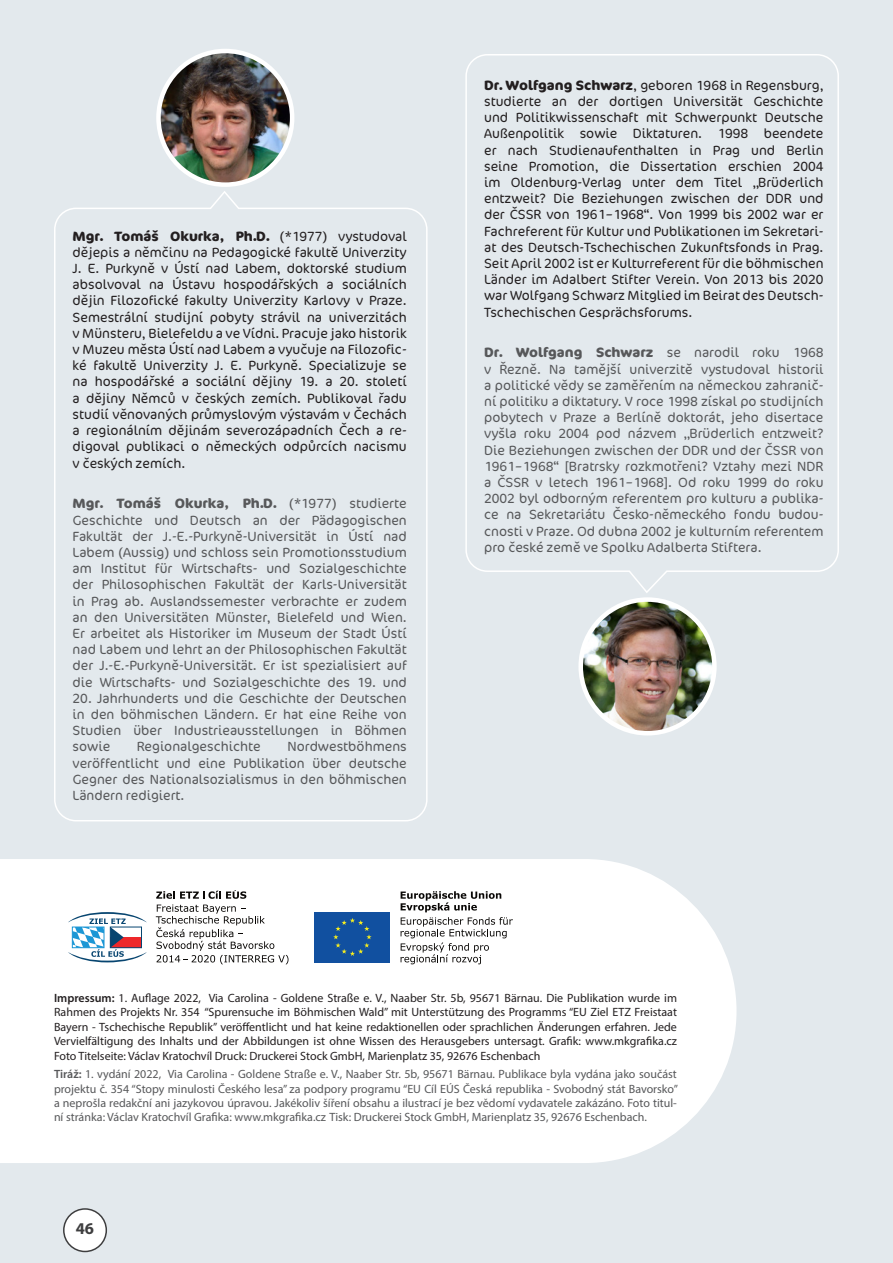
<style>
.page{position:relative;width:893px;height:1263px;background:#e3e9ed}
.page>*{position:absolute;margin:0;border:0;box-sizing:border-box;transform-origin:0 0}
.t1{font:700 16.5px "Myriad Pro";color:#3e3e3f}
.t2{font:300 13.5px/16.2px "Cocon Pro";color:#57585a;text-align:justify}
.t3{font:300 13.5px/16.2px "Cocon Pro";color:#231f20;text-align:justify}
.t4{font:12px/14.4px "Myriad Pro";color:#231f20;text-align:justify}
.t5{font:12px/14.4px "Myriad Pro";color:#57585a;text-align:justify}
.s1{font-weight:700}
.s2{font-weight:600}
</style>
<div class="page">
<div style="left:0;top:859px;width:736px;height:304px;background:#fff"></div>
<svg style="left:54px;top:191px;width:374px;height:631px"></svg>
<svg style="left:465px;top:54px;width:374px;height:539px"></svg>
<img style="left:161px;top:51px;width:131px;height:134px">
<div style="left:156px;top:49px;width:138px;height:138px;border:4px solid #fff;border-radius:50%"></div>
<img style="left:583px;top:602px;width:129px;height:131px">
<div style="left:578px;top:597px;width:139px;height:138px;border:4px solid #fff;border-radius:50%"></div>
<svg style="left:68px;top:912px;width:79px;height:50px;background:#bec9d6"></svg>
<svg style="left:156px;top:891px;width:132px;height:73px;background:#dadada"></svg>
<div style="left:314px;top:912px;width:76px;height:50px;background:#1150a0"></div>
<svg style="left:333px;top:918px;width:39px;height:38px"></svg>
<svg style="left:401px;top:891px;width:112px;height:73px;background:#d5d5d4"></svg>
<div style="left:64px;top:1209px;width:42px;height:42px;background:#fff;border-radius:50%"></div>
<div style="left:63px;top:1208px;width:44px;height:44px;border:2px solid #3e3e3f;border-radius:50%"></div>
<p class="t3" style="left:73px;top:228px;width:336px"><span class="s1">Mgr. Tomáš Okurka, Ph.D.</span> (*1977) vystudoval dějepis a němčinu na Pedagogické fakultě Univerzity J. E. Purkyně v Ústí nad Labem, doktorské studium absolvoval na Ústavu hospodářských a sociálních dějin Filozofické fakulty Univerzity Karlovy v Praze.<br>Semestrální studijní pobyty strávil na univerzitách v Münsteru, Bielefeldu a ve Vídni. Pracuje jako historik v Muzeu města Ústí nad Labem a vyučuje na Filozofic&shy;ké fakultě Univerzity J. E. Purkyně. Specializuje se na hospodářské a sociální dějiny 19. a 20. století a dějiny Němců v českých zemích. Publikoval řadu studií věnovaných průmyslovým výstavám v Čechách a regionálním dějinám severozápadních Čech a re&shy;digoval publikaci o německých odpůrcích nacismu v českých zemích.</p>
<p class="t2" style="left:73px;top:495px;width:336px"><span class="s1">Mgr. Tomáš Okurka, Ph.D.</span> (*1977) studierte Geschichte und Deutsch an der Pädagogischen Fakultät der J.-E.-Purkyně-Universität in Ústí nad Labem (Aussig) und schloss sein Promotionsstudium am Institut für Wirtschafts- und Sozialgeschichte der Philosophischen Fakultät der Karls-Universität in Prag ab. Auslandssemester verbrachte er zudem an den Universitäten Münster, Bielefeld und Wien.<br>Er arbeitet als Historiker im Museum der Stadt Ústí nad Labem und lehrt an der Philosophischen Fakultät der J.-E.-Purkyně-Universität. Er ist spezialisiert auf die Wirtschafts- und Sozialgeschichte des 19. und</p>
<p class="t2" style="left:73px;top:690px;width:336px">20. Jahrhunderts und die Geschichte der Deutschen in den böhmischen Ländern. Er hat eine Reihe von Studien über Industrieausstellungen in Böhmen sowie</p>
<p class="t2" style="left:73px;top:738px;width:336px;text-indent:215px">Nordwestböhmens veröffentlicht und eine Publikation über deutsche Gegner des Nationalsozialismus in den böhmischen Ländern redigiert.</p>
<p class="t2" style="left:137px;top:738px;width:125px">Regionalgeschichte</p>
<p class="t3" style="left:484px;top:77px;width:341px"><span class="s1">Dr. Wolfgang Schwarz</span>, geboren 1968 in Regensburg, studierte an der dortigen Universität Geschichte und Politikwissenschaft mit Schwerpunkt Deutsche Außenpolitik sowie Diktaturen. 1998 beendete er nach Studienaufenthalten in Prag und Berlin seine Promotion, die Dissertation erschien 2004 im Oldenburg-Verlag unter dem Titel „Brüderlich entzweit? Die Beziehungen zwischen der DDR und der ČSSR von 1961–1968“. Von 1999 bis 2002 war er Fachreferent für Kultur und Publikationen im Sekretari&shy;at des Deutsch-Tschechischen Zukunftsfonds in Prag.<br>Seit April 2002 ist er Kulturreferent für die böhmischen Länder im Adalbert Stifter Verein. Von 2013 bis 2020 war Wolfgang Schwarz Mitglied im Beirat des Deutsch-Tschechischen Gesprächsforums.</p>
<p class="t2" style="left:484px;top:345px;width:341px"><span class="s1">Dr. Wolfgang Schwarz</span> se narodil roku 1968 v Řezně. Na tamější univerzitě vystudoval historii a politické vědy se zaměřením na německou zahranič&shy;ní politiku a diktatury. V roce 1998 získal po studijních pobytech v Praze a Berlíně doktorát, jeho disertace vyšla roku 2004 pod názvem „Brüderlich entzweit?<br>Die Beziehungen zwischen der DDR und der ČSSR von 1961–1968“ [Bratrsky rozkmotřeni? Vztahy mezi NDR a ČSSR v letech 1961–1968]. Od roku 1999 do roku 2002 byl odborným referentem pro kulturu a publika&shy;ce na Sekretariátu Česko-německého fondu budou&shy;cnosti v Praze. Od dubna 2002 je kulturním referentem pro české země ve Spolku Adalberta Stiftera.</p>
<p class="t4" style="left:54px;top:990px;width:624px"><span class="s2">Impressum:</span> 1. Auflage 2022, Via Carolina - Goldene Straße e. V., Naaber Str. 5b, 95671 Bärnau. Die Publikation wurde im Rahmen des Projekts Nr. 354 “Spurensuche im Böhmischen Wald” mit Unterstützung des Programms “EU Ziel ETZ Freistaat Bayern - Tschechische Republik” veröffentlicht und hat keine redaktionellen oder sprachlichen Änderungen erfahren. Jede Vervielfältigung des Inhalts und der Abbildungen ist ohne Wissen des Herausgebers untersagt. Grafik: www.mkgrafika.cz Foto Titelseite: Václav Kratochvíl Druck: Druckerei Stock GmbH, Marienplatz 35, 92676 Eschenbach</p>
<p class="t5" style="left:54px;top:1067px;width:625px"><span class="s2">Tiráž:</span> 1. vydání 2022, Via Carolina - Goldene Straße e. V., Naaber Str. 5b, 95671 Bärnau. Publikace byla vydána jako součást projektu č. 354 “Stopy minulosti Českého lesa” za podpory programu “EU Cíl EÚS Česká republika - Svobodný stát Bavorsko” a neprošla redakční ani jazykovou úpravou. Jakékoliv šíření obsahu a ilustrací je bez vědomí vydavatele zakázáno. Foto titul&shy;ní stránka: Václav Kratochvíl Grafika: www.mkgrafika.cz Tisk: Druckerei Stock GmbH, Marienplatz 35, 92676 Eschenbach.</p>
<p class="t1" style="left:76px;top:1217px;width:20px">46</p>
</div>
